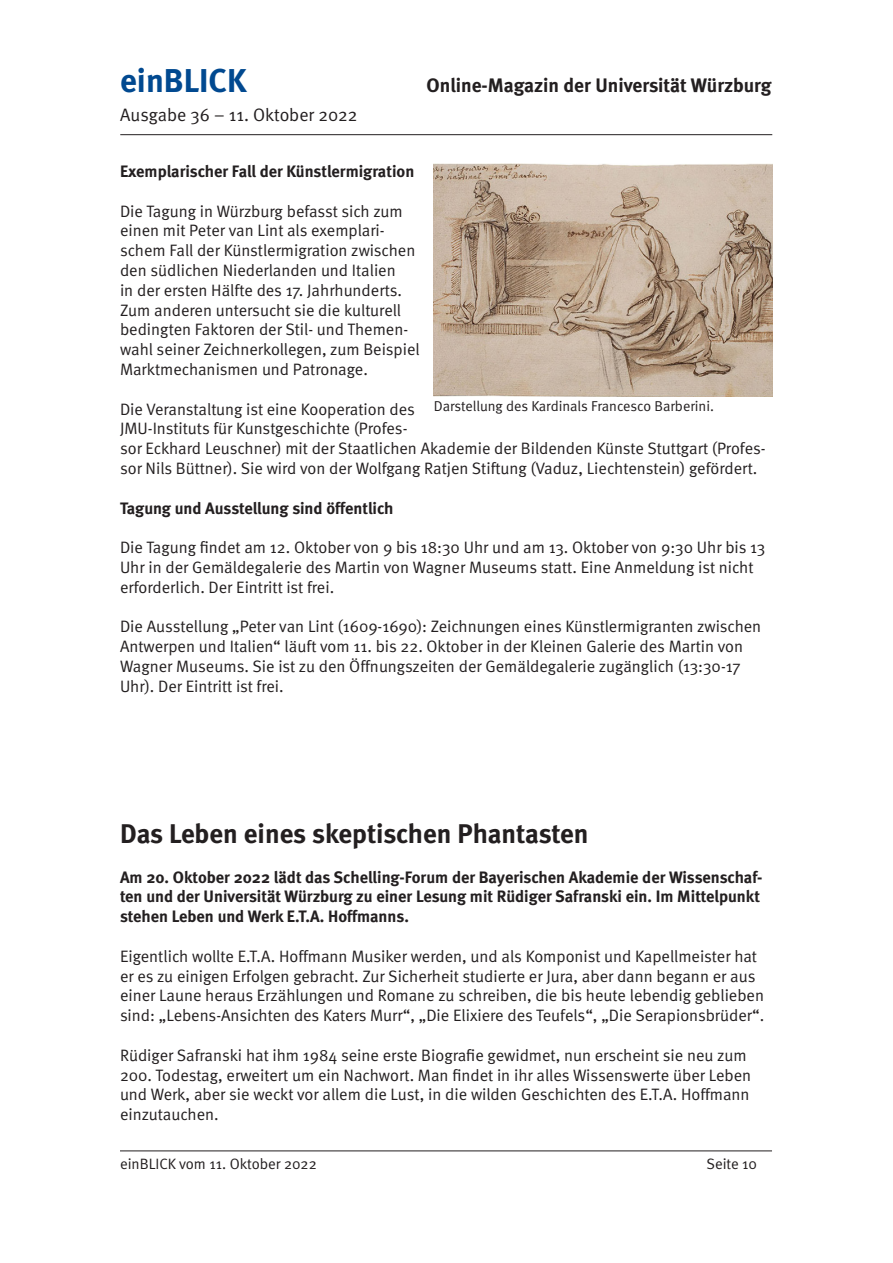
<style>
.page{position:relative;width:893px;height:1263px;background:#fff}
.page>*{position:absolute;margin:0;border:0;box-sizing:border-box;transform-origin:0 0}
.t1{font:700 33px "Meta";color:#014990}
.t2{font:700 27px "Meta";color:#231f20}
.t3{font:700 19.5px "Meta";color:#231f20}
.t4{font:18px "Meta Normal";color:#231f20}
.t5{font:16.5px/19.8px "Meta Normal";color:#231f20}
.t6{font:700 16.5px/19.8px "Meta";color:#231f20}
.t7{font:15px "Meta Normal";color:#231f20}
.t8{font:14.4px "Meta Normal";color:#231f20}
</style>
<div class="page">
<hr style="left:120px;top:134px;width:652px;height:1px;background:#231f20">
<hr style="left:120px;top:1150px;width:652px;height:1px;background:#231f20">
<img style="left:434px;top:164px;width:339px;height:233px">
<h1 class="t1" style="left:120px;top:61px;width:128px">einBLICK</h1>
<p class="t3" style="left:427px;top:74px;width:346px">Online-Magazin der Universität Würzburg</p>
<p class="t4" style="left:120px;top:105px;width:239px">Ausgabe 36 – 11. Oktober 2022</p>
<p class="t6" style="left:120px;top:161px;width:296px">Exemplarischer Fall der Künstlermigration</p>
<p class="t5" style="left:120px;top:201px;width:301px">Die Tagung in Würzburg befasst sich zum einen mit Peter van Lint als exemplari&shy;schem Fall der Künstlermigration zwischen den südlichen Niederlanden und Italien<br>in der ersten Hälfte des 17. Jahrhunderts.<br>Zum anderen untersucht sie die kulturell bedingten Faktoren der Stil- und Themen&shy;wahl seiner Zeichnerkollegen, zum Beispiel Marktmechanismen und Patronage.</p>
<p class="t5" style="left:120px;top:399px;width:647px">Die Veranstaltung ist eine Kooperation des<br>JMU-Instituts für Kunstgeschichte (Profes-<br>sor Eckhard Leuschner) mit der Staatlichen Akademie der Bildenden Künste Stuttgart (Profes&shy;sor Nils Büttner). Sie wird von der Wolfgang Ratjen Stiftung (Vaduz, Liechtenstein) gefördert.</p>
<p class="t6" style="left:120px;top:498px;width:275px">Tagung und Ausstellung sind öffentlich</p>
<p class="t5" style="left:120px;top:537px;width:647px">Die Tagung findet am 12. Oktober von 9 bis 18:30 Uhr und am 13. Oktober von 9:30 Uhr bis 13<br>Uhr in der Gemäldegalerie des Martin von Wagner Museums statt. Eine Anmeldung ist nicht erforderlich. Der Eintritt ist frei.</p>
<p class="t5" style="left:120px;top:616px;width:643px">Die Ausstellung „Peter van Lint (1609-1690): Zeichnungen eines Künstlermigranten zwischen Antwerpen und Italien“ läuft vom 11. bis 22. Oktober in der Kleinen Galerie des Martin von Wagner Museums. Sie ist zu den Öffnungszeiten der Gemäldegalerie zugänglich (13:30-17<br>Uhr). Der Eintritt ist frei.</p>
<p class="t8" style="left:434px;top:398px;width:282px">Darstellung des Kardinals Francesco Barberini.</p>
<h2 class="t2" style="left:120px;top:817px;width:470px">Das Leben eines skeptischen Phantasten</h2>
<p class="t6" style="left:120px;top:867px;width:644px">Am 20. Oktober 2022 lädt das Schelling-Forum der Bayerischen Akademie der Wissenschaf&shy;ten und der Universität Würzburg zu einer Lesung mit Rüdiger Safranski ein. Im Mittelpunkt stehen Leben und Werk E.T.A. Hoffmanns.</p>
<p class="t5" style="left:120px;top:946px;width:646px">Eigentlich wollte E.T.A. Hoffmann Musiker werden, und als Komponist und Kapellmeister hat er es zu einigen Erfolgen gebracht. Zur Sicherheit studierte er Jura, aber dann begann er aus einer Laune heraus Erzählungen und Romane zu schreiben, die bis heute lebendig geblieben sind: „Lebens-Ansichten des Katers Murr“, „Die Elixiere des Teufels“, „Die Serapionsbrüder“.</p>
<p class="t5" style="left:120px;top:1045px;width:633px">Rüdiger Safranski hat ihm 1984 seine erste Biografie gewidmet, nun erscheint sie neu zum 200. Todestag, erweitert um ein Nachwort. Man findet in ihr alles Wissenswerte über Leben und Werk, aber sie weckt vor allem die Lust, in die wilden Geschichten des E.T.A. Hoffmann einzutauchen.</p>
<p class="t7" style="left:120px;top:1155px;width:198px">einBLICK vom 11. Oktober 2022</p>
<p class="t7" style="left:706px;top:1155px;width:52px">Seite 10</p>
</div>
